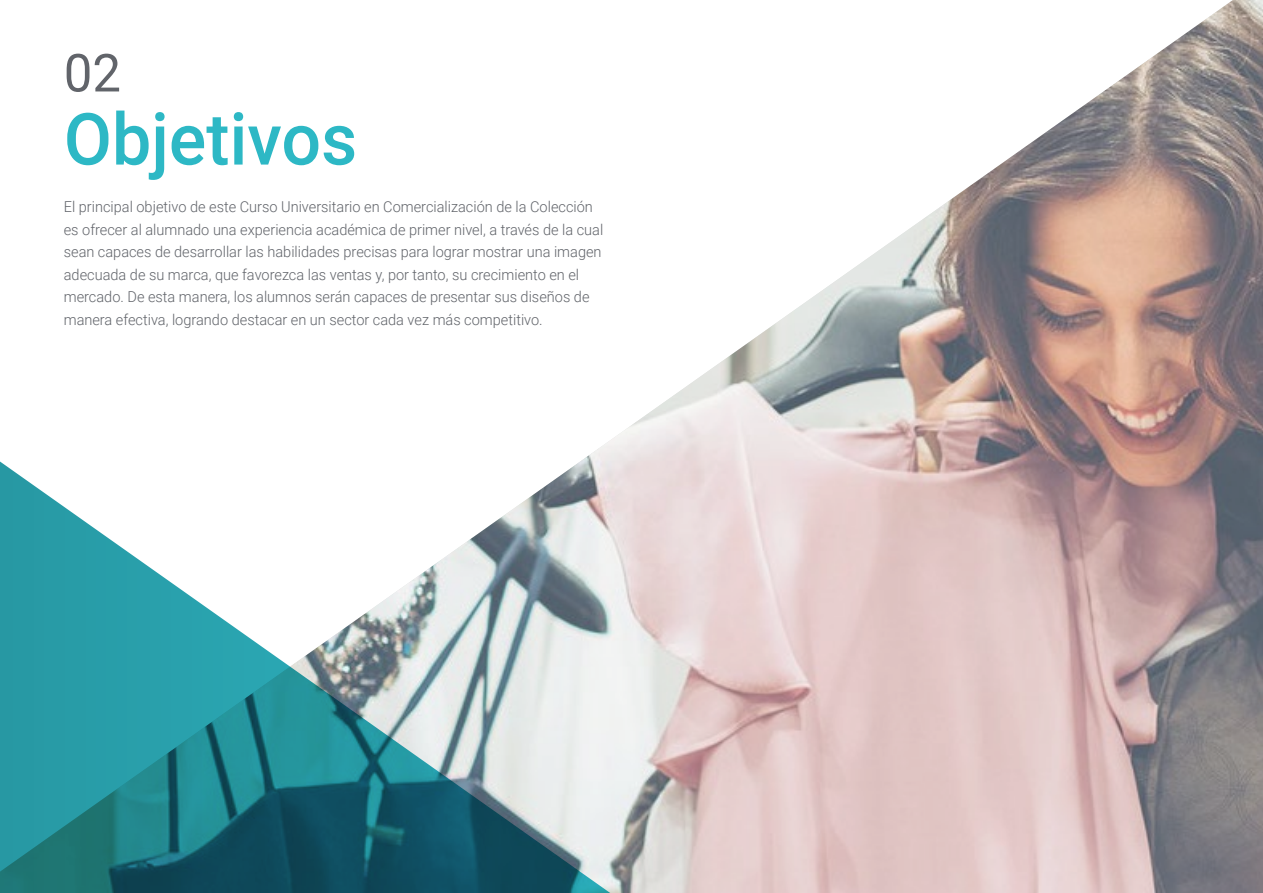
<style>
.page{position:relative;width:1263px;height:893px;background:#fff}
.page>*{position:absolute;margin:0;border:0;box-sizing:border-box;transform-origin:0 0}
.t1{font:500 72px "Roboto";color:#2db8c5}
.t2{font:52.5px "Roboto";color:#61646a}
.t3{font:300 15px/22.5px "Roboto";color:#61646a}
</style>
<div class="page">
<img style="left:603px;top:0;width:660px;height:893px">
<svg style="left:0;top:446px;width:640px;height:447px"></svg>
<h2 class="t2" style="left:64px;top:36px;width:59px">02</h2>
<h1 class="t1" style="left:64px;top:89px;width:295px">Objetivos</h1>
<p class="t3" style="left:64px;top:195px;width:541px">El principal objetivo de este Curso Universitario en Comercialización de la Colección es ofrecer al alumnado una experiencia académica de primer nivel, a través de la cual sean capaces de desarrollar las habilidades precisas para lograr mostrar una imagen adecuada de su marca, que favorezca las ventas y, por tanto, su crecimiento en el mercado. De esta manera, los alumnos serán capaces de presentar sus diseños de manera efectiva, logrando destacar en un sector cada vez más competitivo.</p>
</div>
